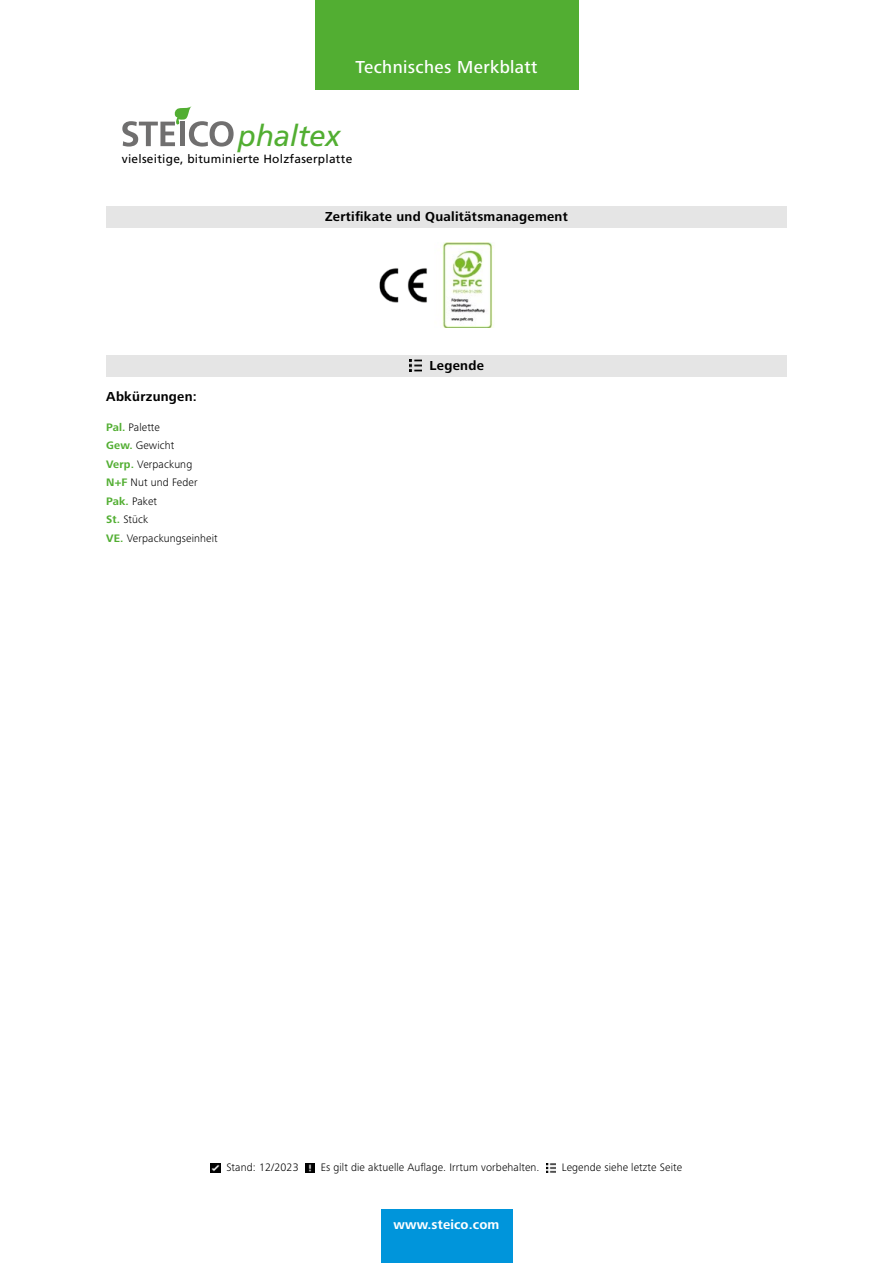
<style>
.page{position:relative;width:893px;height:1263px;background:#fff}
.page>*{position:absolute;margin:0;border:0;box-sizing:border-box;transform-origin:0 0}
.t1{font:italic 29.7px "Frutiger";letter-spacing:-.01em;color:#52ae32}
.t2{font:500 18px "Frutiger Next LTW1 G";letter-spacing:.02em;color:#fff}
.t3{font:700 13.5px "Frutiger Next LTW1 G";letter-spacing:.02em;color:#000}
.t4{font:700 13.5px "Frutiger Next LTW1 G";letter-spacing:.01em;color:#fff}
.t5{font:12px "Frutiger";letter-spacing:.02em;color:#000}
.t6{font:300 11.25px/18.5px "Frutiger Next LTW1 G";letter-spacing:.01em;color:#000}
.s1{font-weight:700;color:#52ae32}
</style>
<div class="page">
<svg style="left:122px;top:106px;width:112px;height:41px"></svg>
<div style="left:106px;top:206px;width:681px;height:21px;background:#e5e5e5"></div>
<img style="left:379px;top:242px;width:114px;height:85px">
<div style="left:106px;top:355px;width:681px;height:22px;background:#e5e5e5"></div>
<svg style="left:409px;top:360px;width:12px;height:12px"></svg>
<div style="left:315px;top:0;width:263px;height:89px;background:#52ae32"></div>
<div style="left:381px;top:1210px;width:131px;height:53px;background:#0095db"></div>
<svg style="left:211px;top:1163px;width:9px;height:9px"></svg>
<svg style="left:305px;top:1163px;width:9px;height:9px"></svg>
<svg style="left:546px;top:1163px;width:9px;height:9px"></svg>
<h2 class="t2" style="left:355px;top:56px;width:184px">Technisches Merkblatt</h2>
<h1 class="t1" style="left:238px;top:119px;width:104px">phaltex</h1>
<p class="t5" style="left:122px;top:151px;width:232px">vielseitige, bituminierte Holzfaserplatte</p>
<p class="t3" style="left:325px;top:209px;width:244px">Zertifikate und Qualitätsmanagement</p>
<p class="t3" style="left:106px;top:389px;width:92px">Abkürzungen:</p>
<p class="t6" style="left:106px;top:418px;width:113px"><span class="s1">Pal.</span> Palette<br><span class="s1">Gew.</span> Gewicht<br><span class="s1">Verp.</span> Verpackung<br><span class="s1">N+F</span> Nut und Feder<br><span class="s1">Pak.</span> Paket<br><span class="s1">St.</span> Stück<br><span class="s1">VE.</span> Verpackungseinheit</p>
<p class="t3" style="left:430px;top:358px;width:56px">Legende</p>
<p class="t6" style="left:226px;top:1158px;width:74px">Stand: 12/2023</p>
<p class="t6" style="left:321px;top:1158px;width:220px">Es gilt die aktuelle Auflage. Irrtum vorbehalten.</p>
<p class="t6" style="left:562px;top:1158px;width:122px">Legende siehe letzte Seite</p>
<p class="t4" style="left:394px;top:1217px;width:107px">www.steico.com</p>
</div>
